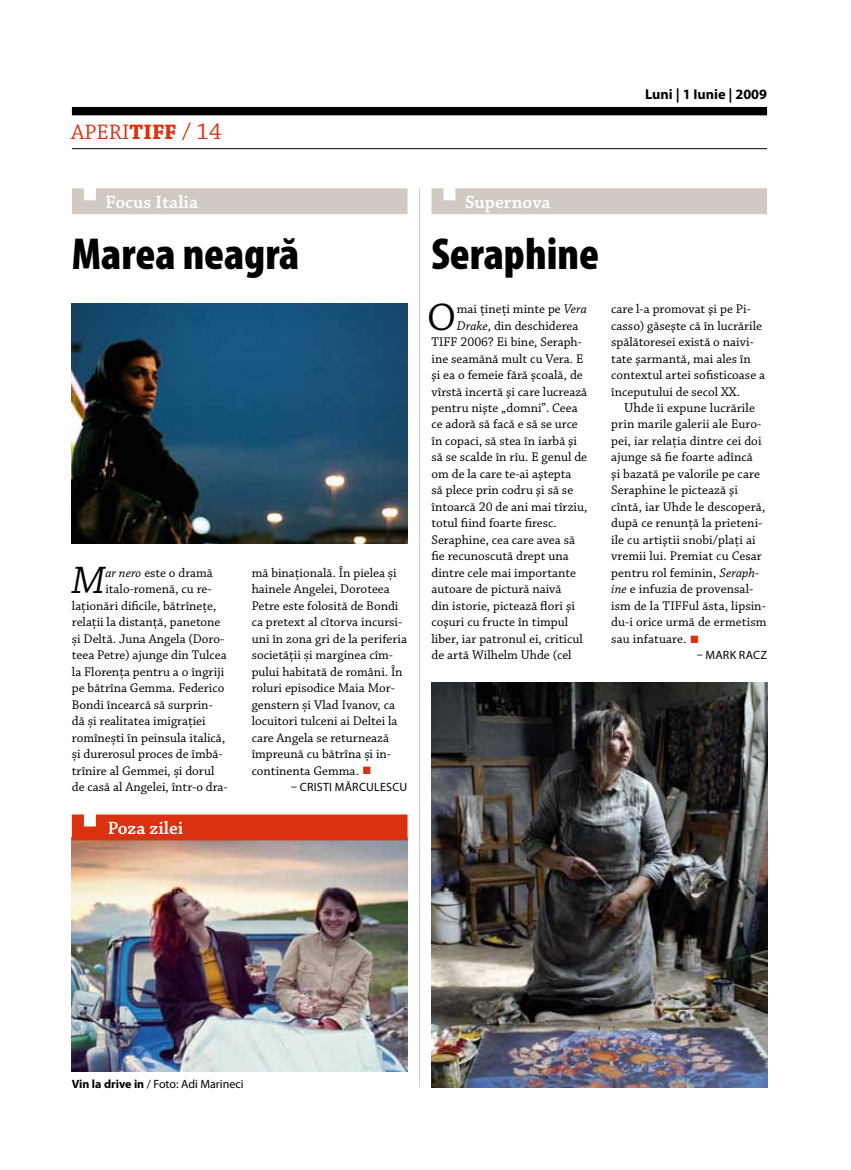
<style>
.page{position:relative;width:851px;height:1170px;background:#fff}
.page>*{position:absolute;margin:0;border:0;box-sizing:border-box;transform-origin:0 0}
.t1{font:900 condensed 45px "Myriad Pro";color:#000}
.t2{font:italic 40.35px "Chaparral Pro";color:#000}
.t3{font:40.35px "Chaparral Pro";color:#000}
.t4{font:22.05px "Chaparral Pro";letter-spacing:.005em;color:#da3210}
.t5{font:600 18.75px "Chaparral Pro";color:#fff}
.t6{font:700 14.25px "Myriad Pro";color:#000}
.t7{font:13.2px/16.5px "Chaparral Pro";color:#000}
.t8{font:12px "Myriad Pro";letter-spacing:.01em;color:#000}
.s1{font-weight:700}
.s2{font-size:24px}
.s3{font-style:italic}
.s4{font-family:"Klavika";font-size:15px;color:#da3210}
.s5{font-size:13.8px}
</style>
<div class="page">
<div style="left:72px;top:107px;width:695px;height:8px;background:#000"></div>
<hr style="left:72px;top:148px;width:695px;height:1px;background:#000">
<div style="left:72px;top:188px;width:335px;height:26px;background:#d0cac2"></div>
<img style="left:72px;top:303px;width:335px;height:240px">
<img style="left:72px;top:840px;width:335px;height:230px">
<div style="left:72px;top:814px;width:335px;height:26px;background:#da3210"></div>
<hr style="left:419px;top:188px;width:1px;height:899px;background:#d0cac2">
<img style="left:431px;top:682px;width:336px;height:405px">
<div style="left:431px;top:188px;width:336px;height:26px;background:#d0cac2"></div>
<h3 class="t4" style="left:71px;top:120px;width:152px">APERI<span class="s1">TIFF</span> <span class="s2">/ 14</span></h3>
<h3 class="t5" style="left:105px;top:191px;width:94px">Focus Italia</h3>
<h1 class="t1" style="left:72px;top:225px;width:229px">Marea neagră</h1>
<h2 class="t2" style="left:72px;top:558px;width:35px">M</h2>
<p class="t7" style="left:105px;top:564px;width:109px"><span class="s3">ar nero</span> este o dramă</p>
<p class="t7" style="left:105px;top:581px;width:108px">italo-romenă, cu re-</p>
<p class="t7" style="left:72px;top:597px;width:146px">laţionări dificile, bătrîneţe,</p>
<p class="t7" style="left:72px;top:614px;width:150px">relaţii la distanţă, panetone</p>
<p class="t7" style="left:72px;top:630px;width:154px">şi Deltă. Juna Angela (Doro-</p>
<p class="t7" style="left:72px;top:647px;width:156px">teea Petre) ajunge din Tulcea</p>
<p class="t7" style="left:72px;top:663px;width:154px">la Florenţa pentru a o îngriji</p>
<p class="t7" style="left:72px;top:680px;width:154px">pe bătrîna Gemma. Federico</p>
<p class="t7" style="left:72px;top:696px;width:142px">Bondi încearcă să surprin-</p>
<p class="t7" style="left:72px;top:713px;width:135px">dă şi realitatea imigraţiei</p>
<p class="t7" style="left:72px;top:729px;width:155px">romîneşti în peinsula italică,</p>
<p class="t7" style="left:72px;top:746px;width:152px">şi durerosul proces de îmbă-</p>
<p class="t7" style="left:72px;top:762px;width:144px">trînire al Gemmei, şi dorul</p>
<p class="t7" style="left:72px;top:779px;width:157px">de casă al Angelei, într-o dra-</p>
<h3 class="t5" style="left:108px;top:817px;width:77px">Poza zilei</h3>
<p class="t7" style="left:252px;top:564px;width:157px">mă binaţională. În pielea şi hainele Angelei, Doroteea<br>Petre este folosită de Bondi ca pretext al cîtorva incursi&shy;uni în zona gri de la periferia societăţii şi marginea cîm&shy;pului habitată de români. În roluri episodice Maia Mor&shy;genstern şi Vlad Ivanov, ca locuitori tulceni ai Deltei la care Angela se returnează împreună cu bătrîna şi in&shy;continenta Gemma. <span class="s4">•</span></p>
<p class="t8" style="left:291px;top:779px;width:28px">– CRISTI</p>
<p class="t8" style="left:335px;top:779px;width:39px">MĂRCULES</p>
<p class="t8" style="left:392px;top:779px;width:15px">CU</p>
<p class="t6" style="left:645px;top:84px;width:123px">Luni | 1 Iunie | 2009</p>
<h3 class="t5" style="left:465px;top:191px;width:87px">Supernova</h3>
<h1 class="t1" style="left:431px;top:225px;width:169px">Seraphine</h1>
<h2 class="t3" style="left:427px;top:294px;width:30px">O</h2>
<p class="t7" style="left:457px;top:301px;width:131px">mai ţineţi minte pe <span class="s3">Vera</span></p>
<p class="t7" style="left:457px;top:317px;width:123px"><span class="s3">Drake</span>, din deschiderea</p>
<p class="t7" style="left:431px;top:334px;width:152px">TIFF 2006? Ei bine, Seraph-</p>
<p class="t7" style="left:431px;top:350px;width:153px">ine seamănă mult cu Vera. E</p>
<p class="t7" style="left:431px;top:367px;width:153px">şi ea o femeie fără şcoală, de</p>
<p class="t7" style="left:431px;top:383px;width:157px">vîrstă incertă şi care lucrează</p>
<p class="t7" style="left:431px;top:400px;width:148px">pentru nişte „domni”. Ceea</p>
<p class="t7" style="left:431px;top:416px;width:148px">ce adoră să facă e să se urce</p>
<p class="t7" style="left:431px;top:433px;width:147px">în copaci, să stea în iarbă şi</p>
<p class="t7" style="left:431px;top:449px;width:157px">să se scalde în rîu. E genul de</p>
<p class="t7" style="left:431px;top:466px;width:141px">om de la care te-ai aştepta</p>
<p class="t7" style="left:431px;top:482px;width:143px">să plece prin codru şi să se</p>
<p class="t7" style="left:431px;top:499px;width:157px">întoarcă 20 de ani mai tîrziu,</p>
<p class="t7" style="left:431px;top:515px;width:127px">totul fiind foarte firesc.</p>
<p class="t7" style="left:431px;top:532px;width:145px">Seraphine, cea care avea să</p>
<p class="t7" style="left:431px;top:548px;width:139px">fie recunoscută drept una</p>
<p class="t7" style="left:431px;top:565px;width:146px">dintre cele mai importante</p>
<p class="t7" style="left:431px;top:581px;width:131px">autoare de pictură naivă</p>
<p class="t7" style="left:431px;top:598px;width:145px">din istorie, pictează flori şi</p>
<p class="t7" style="left:431px;top:614px;width:138px">coşuri cu fructe în timpul</p>
<p class="t7" style="left:431px;top:630px;width:153px">liber, iar patronul ei, criticul</p>
<p class="t7" style="left:431px;top:647px;width:142px">de artă Wilhelm Uhde (cel</p>
<p class="t7" style="left:611px;top:301px;width:155px">care l-a promovat şi pe Pi&shy;casso) găseşte că în lucrările spălătoresei există o naivi&shy;tate şarmantă, mai ales în contextul artei sofisticoase a începutului de secol XX.</p>
<p class="t7" style="left:611px;top:400px;width:157px;text-indent:13px"><span class="s5">Uh</span>de îi expune lucrările prin marile galerii ale Euro&shy;pei, iar relaţia dintre cei doi ajunge să fie foarte adîncă<br>şi bazată pe valorile pe care<br>Seraphine le pictează şi cîntă, iar Uhde le descoperă, după ce renunţă la prieteni&shy;ile cu artiştii snobi/plaţi ai vremii lui. Premiat cu Cesar pentru rol feminin, <span class="s3">Seraph&shy;ine</span> e infuzia de provensal&shy;ism de la TIFFul ăsta, lipsin&shy;du-i orice urmă de ermetism sau infatuare. <span class="s4">•</span></p>
<p class="t8" style="left:696px;top:647px;width:72px">– MARK RACZ</p>
<p class="t8" style="left:72px;top:1075px;width:173px"><span class="s1">Vin la drive in</span> / FOTO: ADI MARINECI</p>
</div>
